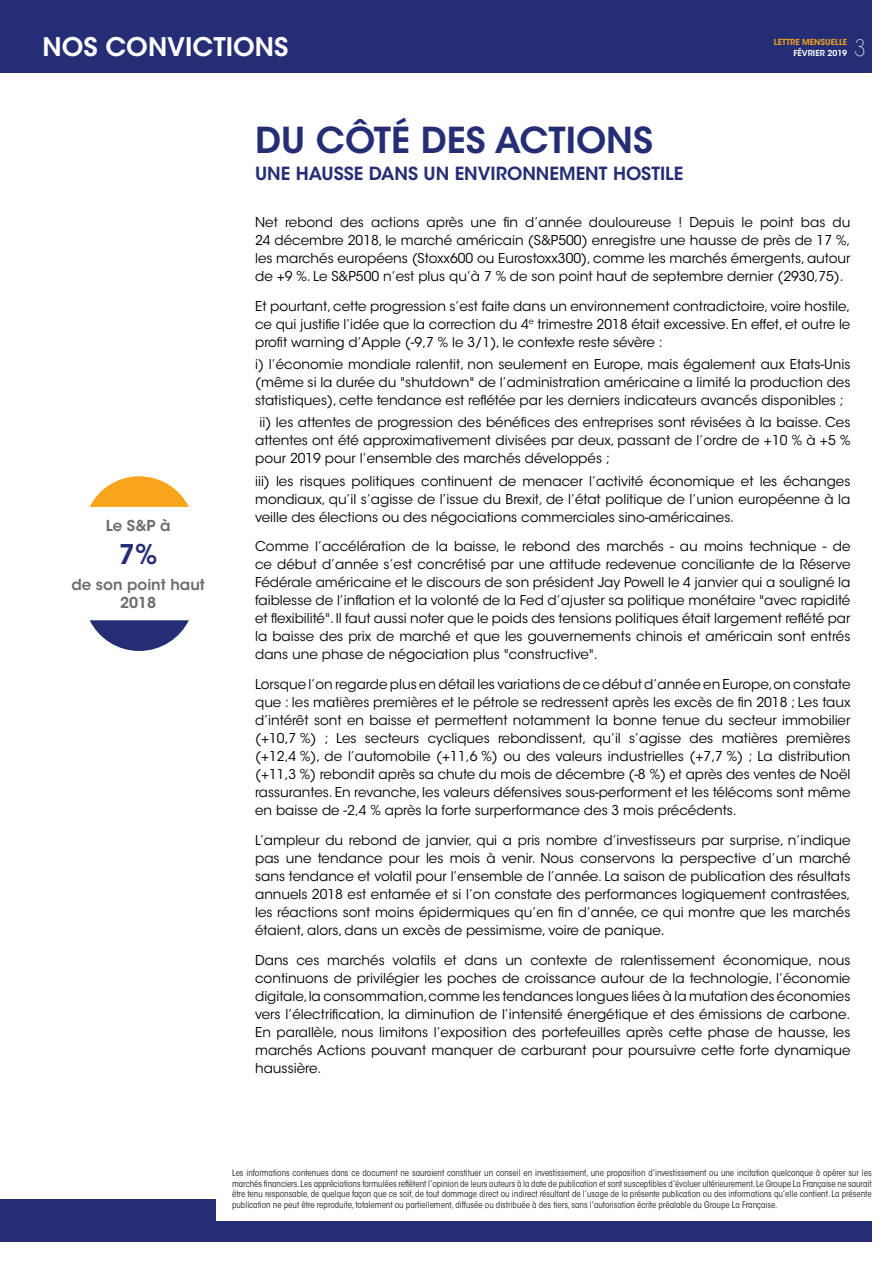
<style>
.page{position:relative;width:893px;height:1263px;background:#fff}
.page>*{position:absolute;margin:0;border:0;box-sizing:border-box;transform-origin:0 0}
.t1{font:600 35.55px "ITC Avant Garde Std";color:#252e75}
.t2{font:600 27px "ITC Avant Garde Std";color:#252e75}
.t3{font:600 25.5px "ITC Avant Garde Std";color:#fff}
.t4{font:200 condensed 22.5px "ITC Avant Garde Std";color:#fff}
.t5{font:600 18px "ITC Avant Garde Std";color:#252e75}
.t6{font:600 15px/18px "ITC Avant Garde Std";color:#6c6d70;text-align:center}
.List_Paragraph{font:13.5px/18px "ITC Avant Garde Std";color:#000;text-align:justify}
.t7{font:condensed 9px/10.5px "ITC Avant Garde Std";color:#231f20;text-align:justify}
.t8{font:600 8.25px "ITC Avant Garde Std";color:#f9a51b}
.t9{font:600 8.25px "ITC Avant Garde Std";color:#fff}
</style>
<div class="page">
<div style="left:0;top:0;width:872px;height:72px;background:#252e75"></div>
<div style="left:0;top:1199px;width:872px;height:43px;background:#252e75"></div>
<div style="left:217px;top:1189px;width:676px;height:31px;background:#fff"></div>
<svg style="left:90px;top:620px;width:99px;height:31px"></svg>
<svg style="left:90px;top:476px;width:99px;height:31px"></svg>
<p class="t3" style="left:43px;top:31px;width:247px">NOS CONVICTIONS</p>
<p class="t8" style="left:774px;top:37px;width:75px">LETTRE MENSUELLE</p>
<p class="t9" style="left:793px;top:48px;width:55px">FÉVRIER 2019</p>
<p class="t4" style="left:854px;top:35px;width:13px">3</p>
<p class="t6" style="left:106px;top:517px;width:66px">Le S&amp;P à</p>
<p class="t2" style="left:119px;top:537px;width:40px">7%</p>
<p class="t6" style="left:71px;top:576px;width:135px">de son point haut<br>2018</p>
<p class="t1" style="left:255px;top:118px;width:399px">DU CÔTÉ DES ACTIONS</p>
<p class="t5" style="left:255px;top:162px;width:430px">UNE HAUSSE DANS UN ENVIRONNEMENT HOSTILE</p>
<p class="List_Paragraph" style="left:255px;top:213px;width:597px">Net rebond des actions après une fin d’année douloureuse ! Depuis le point bas du 24 décembre 2018, le marché américain (S&amp;P500) enregistre une hausse de près de 17 %, les marchés européens (Stoxx600 ou Eurostoxx300), comme les marchés émergents, autour de +9 %. Le S&amp;P500 n’est plus qu’à 7 % de son point haut de septembre dernier (2930,75).</p>
<p class="List_Paragraph" style="left:255px;top:297px;width:597px">Et pourtant, cette progression s’est faite dans un environnement contradictoire, voire hostile, ce qui justifie l’idée que la correction du 4<sup>e</sup> trimestre 2018 était excessive. En effet, et outre le profit warning d’Apple (-9,7 % le 3/1), le contexte reste sévère :</p>
<p class="List_Paragraph" style="left:255px;top:355px;width:597px">i) l’économie mondiale ralentit, non seulement en Europe, mais également aux Etats-Unis (même si la durée du "shutdown" de l’administration américaine a limité la production des statistiques), cette tendance est reflétée par les derniers indicateurs avancés disponibles ;</p>
<p class="List_Paragraph" style="left:255px;top:414px;width:597px;text-indent:5px">ii) les attentes de progression des bénéfices des entreprises sont révisées à la baisse. Ces attentes ont été approximativement divisées par deux, passant de l’ordre de +10 % à +5 % pour 2019 pour l’ensemble des marchés développés ;</p>
<p class="List_Paragraph" style="left:255px;top:472px;width:597px">iii) les risques politiques continuent de menacer l’activité économique et les échanges mondiaux, qu’il s’agisse de l’issue du Brexit, de l’état politique de l’union européenne à la veille des élections ou des négociations commerciales sino-américaines.</p>
<p class="List_Paragraph" style="left:255px;top:538px;width:597px">Comme l’accélération de la baisse, le rebond des marchés - au moins technique - de ce début d’année s’est concrétisé par une attitude redevenue conciliante de la Réserve Fédérale américaine et le discours de son président Jay Powell le 4 janvier qui a souligné la faiblesse de l’inflation et la volonté de la Fed d’ajuster sa politique monétaire "avec rapidité et flexibilité". Il faut aussi noter que le poids des tensions politiques était largement reflété par la baisse des prix de marché et que les gouvernements chinois et américain sont entrés dans une phase de négociation plus "constructive".</p>
<p class="List_Paragraph" style="left:255px;top:676px;width:597px">Lorsque l’on regarde plus en détail les variations de ce début d’année en Europe,on constate que : les matières premières et le pétrole se redressent après les excès de fin 2018 ; Les taux d’intérêt sont en baisse et permettent notamment la bonne tenue du secteur immobilier (+10,7 %) ; Les secteurs cycliques rebondissent, qu’il s’agisse des matières premières (+12,4 %), de l’automobile (+11,6 %) ou des valeurs industrielles (+7,7 %) ; La distribution (+11,3 %) rebondit après sa chute du mois de décembre (-8 %) et après des ventes de Noël rassurantes. En revanche, les valeurs défensives sous-performent et les télécoms sont même en baisse de -2,4 % après la forte surperformance des 3 mois précédents.</p>
<p class="List_Paragraph" style="left:255px;top:832px;width:597px">L’ampleur du rebond de janvier, qui a pris nombre d’investisseurs par surprise, n’indique pas une tendance pour les mois à venir. Nous conservons la perspective d’un marché sans tendance et volatil pour l’ensemble de l’année. La saison de publication des résultats annuels 2018 est entamée et si l’on constate des performances logiquement contrastées, les réactions sont moins épidermiques qu’en fin d’année, ce qui montre que les marchés étaient, alors, dans un excès de pessimisme, voire de panique.</p>
<p class="List_Paragraph" style="left:255px;top:951px;width:597px">Dans ces marchés volatils et dans un contexte de ralentissement économique, nous continuons de privilégier les poches de croissance autour de la technologie, l’économie digitale, la consommation, comme les tendances longues liées à la mutation des économies vers l’électrification, la diminution de l’intensité énergétique et des émissions de carbone.<br>En parallèle, nous limitons l’exposition des portefeuilles après cette phase de hausse, les marchés Actions pouvant manquer de carburant pour poursuivre cette forte dynamique haussière.</p>
<p class="t7" style="left:232px;top:1168px;width:641px">Les informations contenues dans ce document ne sauraient constituer un conseil en investissement, une proposition d’investissement ou une incitation quelconque à opérer sur les marchés financiers. Les appréciations formulées reflètent l’opinion de leurs auteurs à la date de publication et sont susceptibles d’évoluer ultérieurement. Le Groupe La Française ne saurait être tenu responsable, de quelque façon que ce soit, de tout dommage direct ou indirect résultant de l’usage de la présente publication ou des informations qu’elle contient. La présente publication ne peut être reproduite, totalement ou partiellement, diffusée ou distribuée à des tiers, sans l’autorisation écrite préalable du Groupe La Française.</p>
</div>
